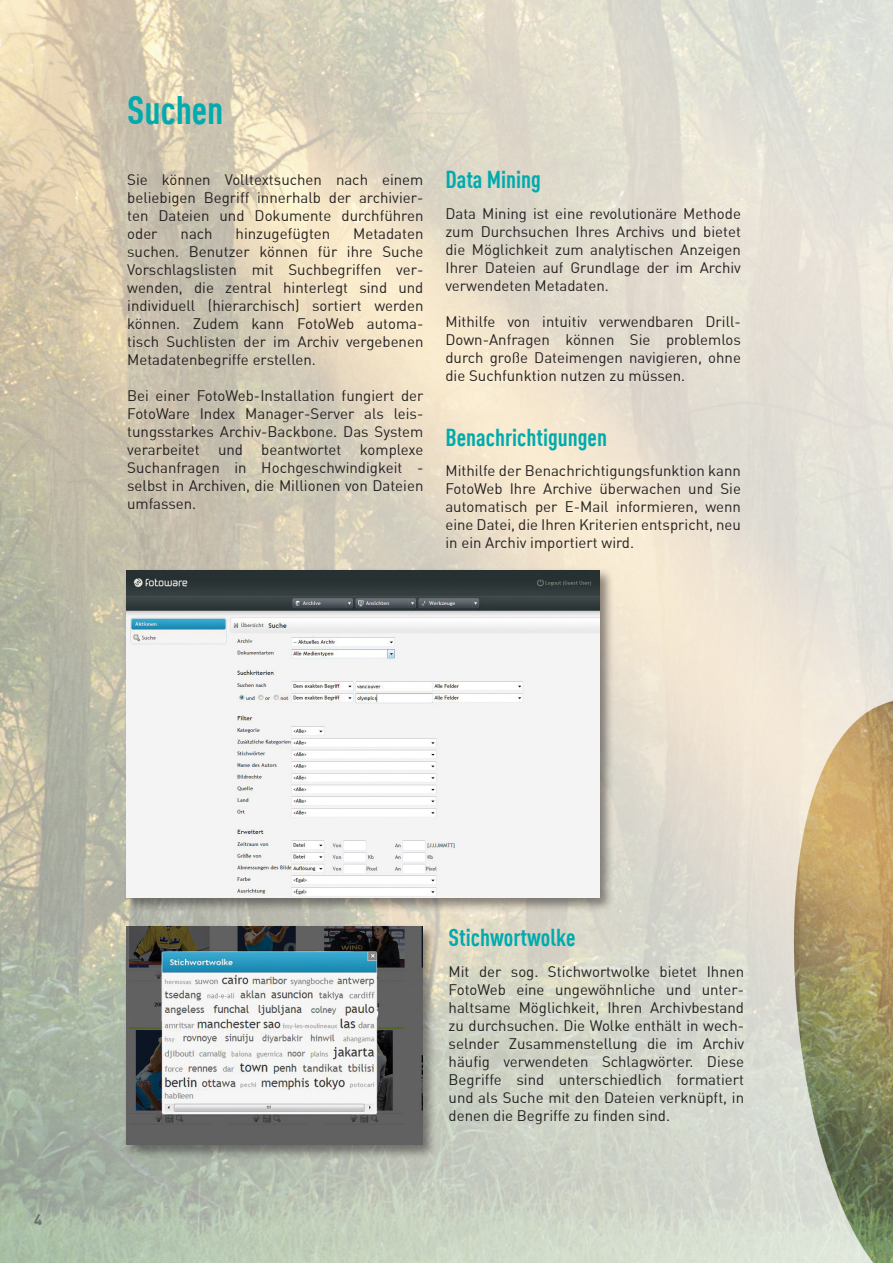
<style>
.page{position:relative;width:893px;height:1263px;background:#fff}
.page>*{position:absolute;margin:0;border:0;box-sizing:border-box;transform-origin:0 0}
.Main_title{font:700 39px "Foto Ware DIN Cond";color:#00aaad}
.Heading{font:700 24px "Foto Ware DIN Cond";color:#00aaad}
.Brødtekst{font:15px/18px "Foto Ware DIN";color:#231f20;text-align:justify}
.didyouknow{font:15px "Foto Ware DIN Bold";color:#6c6d70}
</style>
<div class="page">
<img style="left:0;top:0;width:893px;height:1263px">
<div style="left:122px;top:922px;width:315px;height:237px;background:#231f20;opacity:.5"></div>
<img style="left:127px;top:926px;width:295px;height:219px">
<div style="left:122px;top:566px;width:492px;height:345px;background:#231f20;opacity:.5"></div>
<img style="left:126px;top:571px;width:473px;height:326px">
<p class="Main_title" style="left:127px;top:86px;width:98px">Suchen</p>
<p class="Brødtekst" style="left:127px;top:170px;width:298px">Sie können Volltextsuchen nach einem beliebigen Begriff innerhalb der archivier&shy;ten Dateien und Dokumente durchführen oder</p>
<p class="Brødtekst" style="left:181px;top:224px;width:34px">nach</p>
<p class="Brødtekst" style="left:236px;top:224px;width:96px">hinzugefügten</p>
<p class="Brødtekst" style="left:127px;top:224px;width:298px;text-indent:226px">Metadaten suchen. Benutzer können für ihre Suche Vorschlagslisten mit Suchbegriffen ver&shy;wenden, die zentral hinterlegt sind und individuell (hierarchisch) sortiert werden können. Zudem kann FotoWeb automa&shy;tisch Suchlisten der im Archiv vergebenen Metadatenbegriffe erstellen.</p>
<p class="Brødtekst" style="left:127px;top:386px;width:298px">Bei einer FotoWeb-Installation fungiert der FotoWare Index Manager-Server als leis&shy;tungsstarkes Archiv-Backbone. Das System verarbeitet und beantwortet komplexe Suchanfragen in Hochgeschwindigkeit - selbst in Archiven, die Millionen von Dateien umfassen.</p>
<p class="Heading" style="left:445px;top:165px;width:97px">Data Mining</p>
<p class="Brødtekst" style="left:445px;top:204px;width:297px">Data Mining ist eine revolutionäre Methode zum Durchsuchen Ihres Archivs und bietet die Möglichkeit zum analytischen Anzeigen Ihrer Dateien auf Grundlage der im Archiv verwendeten Metadaten.</p>
<p class="Brødtekst" style="left:445px;top:312px;width:297px">Mithilfe von intuitiv verwendbaren Drill-Down-Anfragen können Sie problemlos durch große Dateimengen navigieren, ohne die Suchfunktion nutzen zu müssen.</p>
<p class="Heading" style="left:445px;top:422px;width:163px">Benachrichtigungen</p>
<p class="Brødtekst" style="left:445px;top:462px;width:297px">Mithilfe der Benachrichtigungsfunktion kann FotoWeb Ihre Archive überwachen und Sie automatisch per E-Mail informieren, wenn eine Datei, die Ihren Kriterien entspricht, neu in ein Archiv importiert wird.</p>
<p class="didyouknow" style="left:34px;top:1210px;width:10px">4</p>
<p class="Heading" style="left:449px;top:923px;width:129px">Stichwortwolke</p>
<p class="Brødtekst" style="left:449px;top:962px;width:297px">Mit der sog. Stichwortwolke bietet Ihnen FotoWeb eine ungewöhnliche und unter&shy;haltsame Möglichkeit, Ihren Archivbestand zu durchsuchen. Die Wolke enthält in wech&shy;selnder Zusammenstellung die im Archiv häufig verwendeten Schlagwörter. Diese Begriffe sind unterschiedlich formatiert und als Suche mit den Dateien verknüpft, in denen die Begriffe zu finden sind.</p>
</div>
